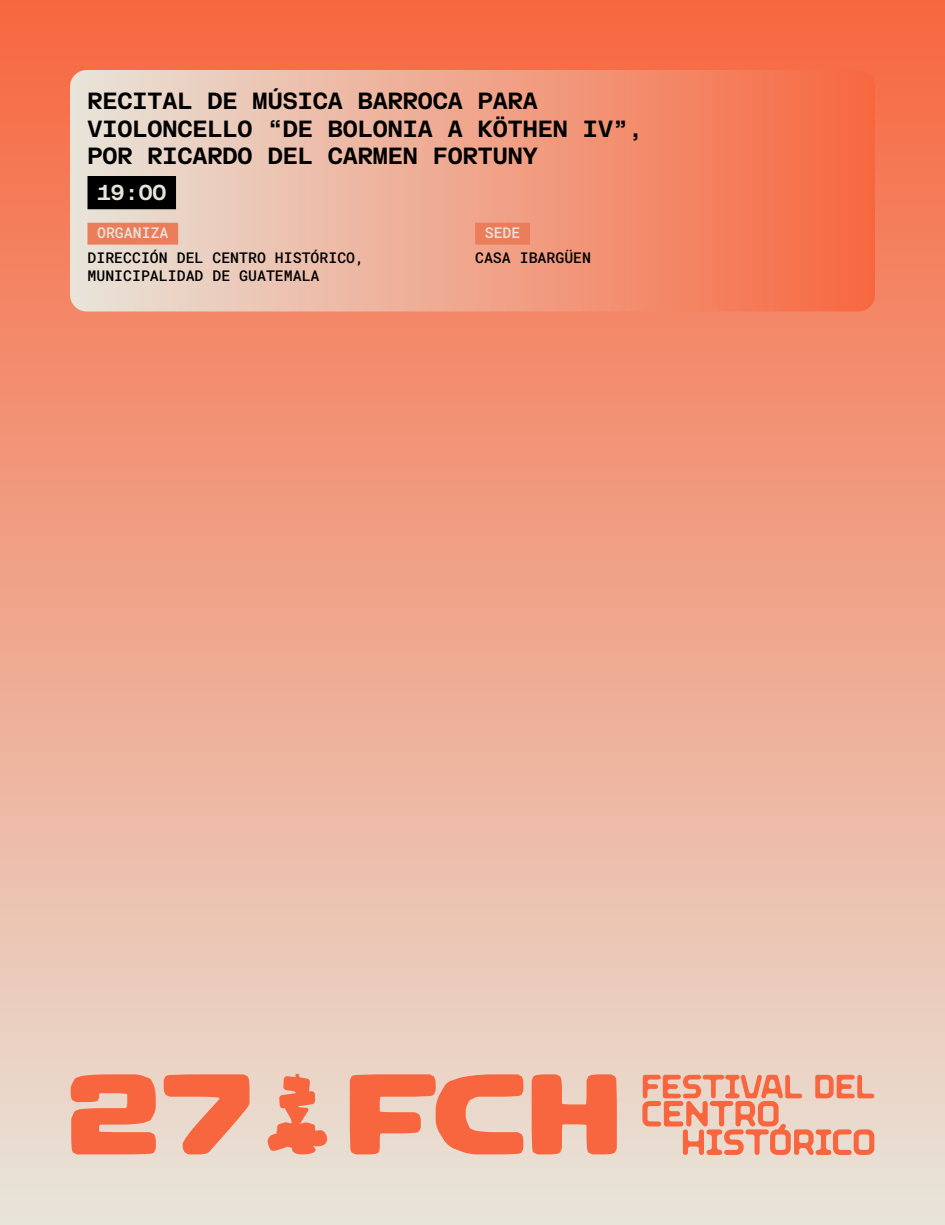
<style>
.page{position:relative;width:945px;height:1225px;background:#fff}
.page>*{position:absolute;margin:0;border:0;box-sizing:border-box;transform-origin:0 0}
.t1{font:700 22.75px/27.3px "FK Grotesk Mono";color:#000}
.t2{font:700 21px "FK Grotesk Mono";color:#e8e4da}
.t3{font:500 14.88px/17.8px "Roboto Mono";color:#000}
.t4{font:500 14.88px "Roboto Mono";color:#e8e4da}
</style>
<div class="page">
<div style="left:0;top:0;width:945px;height:1225px;background:linear-gradient(to bottom,#f7673f,#e8e4da)"></div>
<svg style="left:642px;top:1074px;width:233px;height:81px;background:#eeae98"></svg>
<svg style="left:71px;top:1074px;width:85px;height:80px;background:#f47d5a"></svg>
<svg style="left:164px;top:1074px;width:86px;height:80px;background:#f0997d"></svg>
<svg style="left:350px;top:1074px;width:173px;height:80px;background:#f19072"></svg>
<svg style="left:532px;top:1074px;width:85px;height:80px;background:#f3805f"></svg>
<svg style="left:268px;top:1074px;width:60px;height:81px;background:#f09e83"></svg>
<svg style="left:70px;top:70px;width:805px;height:242px;background:#efa48a"></svg>
<div style="left:88px;top:176px;width:88px;height:33px;background:#000"></div>
<div style="left:88px;top:223px;width:90px;height:22px;background:#ec7d5b"></div>
<div style="left:475px;top:223px;width:55px;height:22px;background:#ec7d5b"></div>
<p class="t1" style="left:88px;top:86px;width:557px">RECITAL DE MÚSICA BARROCA PARA<br>VIOLONCELLO “DE BOLONIA A KÖTHEN IV”,<br>POR RICARDO DEL CARMEN FORTUNY</p>
<p class="t2" style="left:97px;top:176px;width:71px">19:00</p>
<p class="t4" style="left:97px;top:223px;width:73px">ORGANIZA</p>
<p class="t3" style="left:88px;top:249px;width:278px">DIRECCIÓN DEL CENTRO HISTÓRICO,<br>MUNICIPALIDAD DE GUATEMALA</p>
<p class="t4" style="left:485px;top:223px;width:37px">SEDE</p>
<p class="t3" style="left:475px;top:249px;width:118px">CASA IBARGÜEN</p>
</div>
